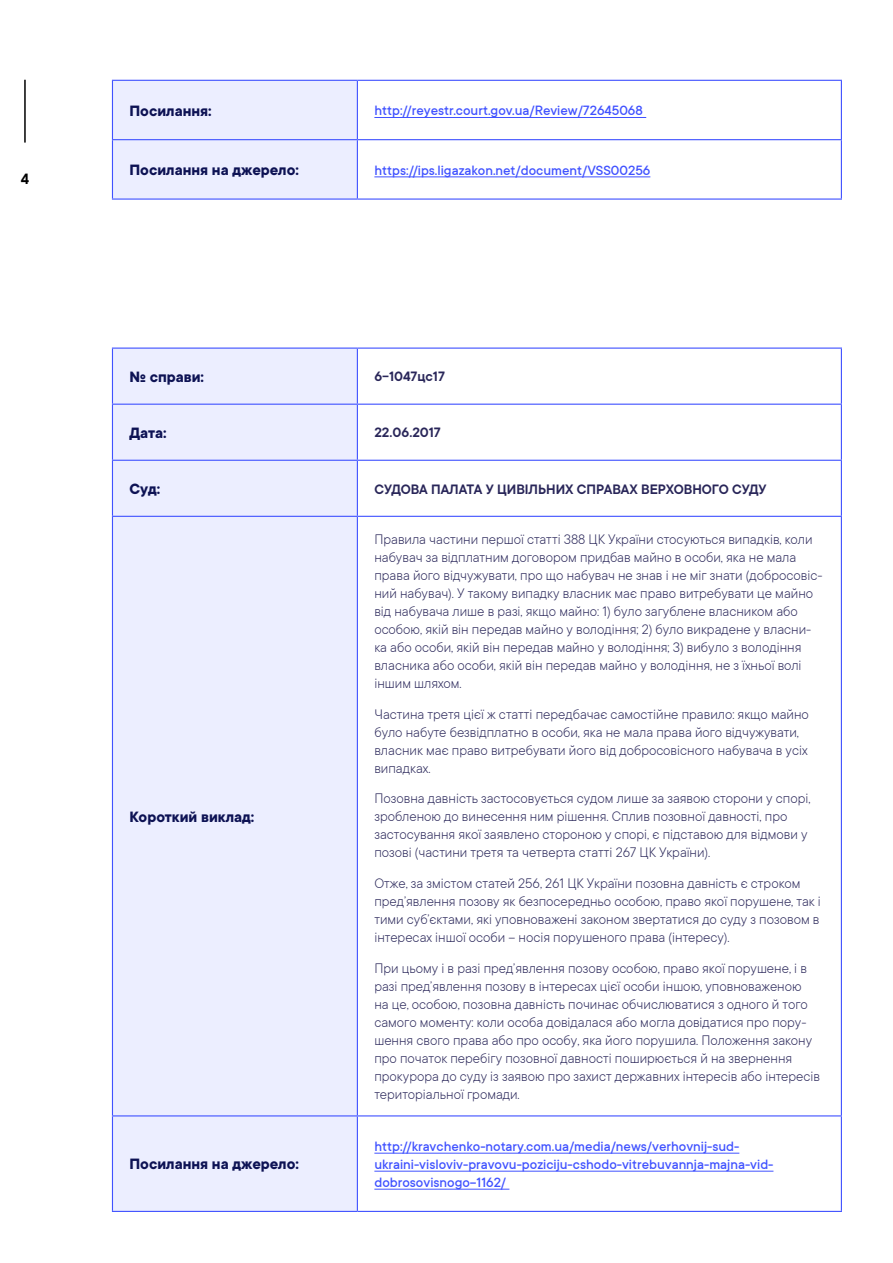
<style>
.page{position:relative;width:893px;height:1263px;background:#fff}
.page>*{position:absolute;margin:0;border:0;box-sizing:border-box;transform-origin:0 0}
.t1{font:700 16.5px "TT Commons";color:#0d1254}
.t2{font:600 16.5px "TT Commons";color:#000}
.t3{font:300 15px/18px "TT Commons";color:#292659}
.t4{font:500 15px/18px "TT Commons";color:#4052ff}
.t5{font:600 15px "TT Commons";color:#292659}
</style>
<div class="page">
<hr style="left:24px;top:80px;width:2px;height:63px;background:#000">
<div style="left:113px;top:81px;width:244px;height:117px;background:#eceeff"></div>
<hr style="left:112px;top:80px;width:245px;height:1px;background:#4052ff">
<hr style="left:112px;top:81px;width:1px;height:58px;background:#4052ff">
<hr style="left:357px;top:80px;width:485px;height:1px;background:#4052ff">
<hr style="left:357px;top:81px;width:1px;height:58px;background:#4052ff">
<hr style="left:841px;top:81px;width:1px;height:58px;background:#4052ff">
<hr style="left:112px;top:139px;width:245px;height:1px;background:#4052ff">
<hr style="left:112px;top:140px;width:1px;height:58px;background:#4052ff">
<hr style="left:357px;top:139px;width:485px;height:1px;background:#4052ff">
<hr style="left:357px;top:140px;width:1px;height:58px;background:#4052ff">
<hr style="left:841px;top:140px;width:1px;height:58px;background:#4052ff">
<hr style="left:112px;top:198px;width:245px;height:2px;background:#4052ff">
<hr style="left:357px;top:198px;width:485px;height:2px;background:#4052ff">
<hr style="left:374px;top:117px;width:272px;height:1px;background:#4052ff">
<hr style="left:374px;top:176px;width:276px;height:1px;background:#4052ff">
<div style="left:113px;top:349px;width:244px;height:862px;background:#eceeff"></div>
<hr style="left:112px;top:347px;width:245px;height:2px;background:#4052ff">
<hr style="left:112px;top:349px;width:1px;height:55px;background:#4052ff">
<hr style="left:357px;top:347px;width:485px;height:2px;background:#4052ff">
<hr style="left:357px;top:349px;width:1px;height:55px;background:#4052ff">
<hr style="left:841px;top:349px;width:1px;height:55px;background:#4052ff">
<hr style="left:112px;top:404px;width:245px;height:1px;background:#4052ff">
<hr style="left:112px;top:405px;width:1px;height:55px;background:#4052ff">
<hr style="left:357px;top:404px;width:485px;height:1px;background:#4052ff">
<hr style="left:357px;top:405px;width:1px;height:55px;background:#4052ff">
<hr style="left:841px;top:405px;width:1px;height:55px;background:#4052ff">
<hr style="left:112px;top:460px;width:245px;height:1px;background:#4052ff">
<hr style="left:112px;top:461px;width:1px;height:55px;background:#4052ff">
<hr style="left:357px;top:460px;width:485px;height:1px;background:#4052ff">
<hr style="left:357px;top:461px;width:1px;height:55px;background:#4052ff">
<hr style="left:841px;top:461px;width:1px;height:55px;background:#4052ff">
<hr style="left:112px;top:516px;width:245px;height:1px;background:#4052ff">
<hr style="left:112px;top:517px;width:1px;height:598px;background:#4052ff">
<hr style="left:357px;top:516px;width:485px;height:1px;background:#4052ff">
<hr style="left:357px;top:517px;width:1px;height:598px;background:#4052ff">
<hr style="left:841px;top:517px;width:1px;height:598px;background:#4052ff">
<hr style="left:112px;top:1115px;width:245px;height:1px;background:#4052ff">
<hr style="left:112px;top:1116px;width:1px;height:95px;background:#4052ff">
<hr style="left:357px;top:1115px;width:485px;height:1px;background:#4052ff">
<hr style="left:357px;top:1116px;width:1px;height:95px;background:#4052ff">
<hr style="left:841px;top:1116px;width:1px;height:95px;background:#4052ff">
<hr style="left:112px;top:1211px;width:245px;height:1px;background:#4052ff">
<hr style="left:357px;top:1211px;width:485px;height:1px;background:#4052ff">
<hr style="left:374px;top:1153px;width:365px;height:1px;background:#4052ff">
<hr style="left:374px;top:1171px;width:399px;height:1px;background:#4052ff">
<hr style="left:374px;top:1189px;width:135px;height:1px;background:#4052ff">
<p class="t2" style="left:21px;top:170px;width:10px">4</p>
<p class="t1" style="left:129px;top:101px;width:84px">Посилання:</p>
<p class="t4" style="left:374px;top:102px;width:270px">http://reyestr.court.gov.ua/Review/72645068</p>
<p class="t1" style="left:129px;top:161px;width:171px">Посилання на джерело:</p>
<p class="t4" style="left:374px;top:161px;width:278px">https://ips.ligazakon.net/document/VSS00256</p>
<p class="t1" style="left:129px;top:368px;width:76px">№ справи:</p>
<p class="t5" style="left:374px;top:368px;width:72px">6-1047цс17</p>
<p class="t1" style="left:129px;top:424px;width:39px">Дата:</p>
<p class="t5" style="left:374px;top:425px;width:68px">22.06.2017</p>
<p class="t1" style="left:129px;top:480px;width:32px">Суд:</p>
<p class="t5" style="left:374px;top:481px;width:394px">СУДОВА ПАЛАТА У ЦИВІЛЬНИХ СПРАВАХ ВЕРХОВНОГО СУДУ</p>
<p class="t1" style="left:129px;top:808px;width:126px">Короткий виклад:</p>
<p class="t1" style="left:129px;top:1155px;width:171px">Посилання на джерело:</p>
<p class="t3" style="left:374px;top:530px;width:450px">Правила частини першої статті 388 ЦК України стосуються випадків, коли набувач за відплатним договором придбав майно в особи, яка не мала права його відчужувати, про що набувач не знав і не міг знати (добросовіс&shy;ний набувач). У такому випадку власник має право витребувати це майно від набувача лише в разі, якщо майно: 1) було загублене власником або особою, якій він передав майно у володіння; 2) було викрадене у власни&shy;ка або особи, якій він передав майно у володіння; 3) вибуло з володіння власника або особи, якій він передав майно у володіння, не з їхньої волі іншим шляхом.</p>
<p class="t3" style="left:374px;top:705px;width:436px">Частина третя цієї ж статті передбачає самостійне правило: якщо майно було набуте безвідплатно в особи, яка не мала права його відчужувати, власник має право витребувати його від добросовісного набувача в усіх випадках.</p>
<p class="t3" style="left:374px;top:790px;width:438px">Позовна давність застосовується судом лише за заявою сторони у спорі, зробленою до винесення ним рішення. Сплив позовної давності, про застосування якої заявлено стороною у спорі, є підставою для відмови у позові (частини третя та четверта статті 267 ЦК України).</p>
<p class="t3" style="left:374px;top:874px;width:448px">Отже, за змістом статей 256, 261 ЦК України позовна давність є строком пред’явлення позову як безпосередньо особою, право якої порушене, так і тими суб’єктами, які уповноважені законом звертатися до суду з позовом в інтересах іншої особи – носія порушеного права (інтересу).</p>
<p class="t3" style="left:374px;top:959px;width:447px">При цьому і в разі пред’явлення позову особою, право якої порушене, і в разі пред’явлення позову в інтересах цієї особи іншою, уповноваженою<br>на це, особою, позовна давність починає обчислюватися з одного й того самого моменту: коли особа довідалася або могла довідатися про пору&shy;шення свого права або про особу, яка його порушила. Положення закону про початок перебігу позовної давності поширюється й на звернення прокурора до суду із заявою про захист державних інтересів або інтересів територіальної громади.</p>
<p class="t4" style="left:374px;top:1137px;width:401px">http://kravchenko-notary.com.ua/media/news/verhovnij-sud&shy;ukraini-visloviv-pravovu-poziciju-cshodo-vitrebuvannja-majna-vid&shy;dobrosovisnogo-1162/</p>
</div>
